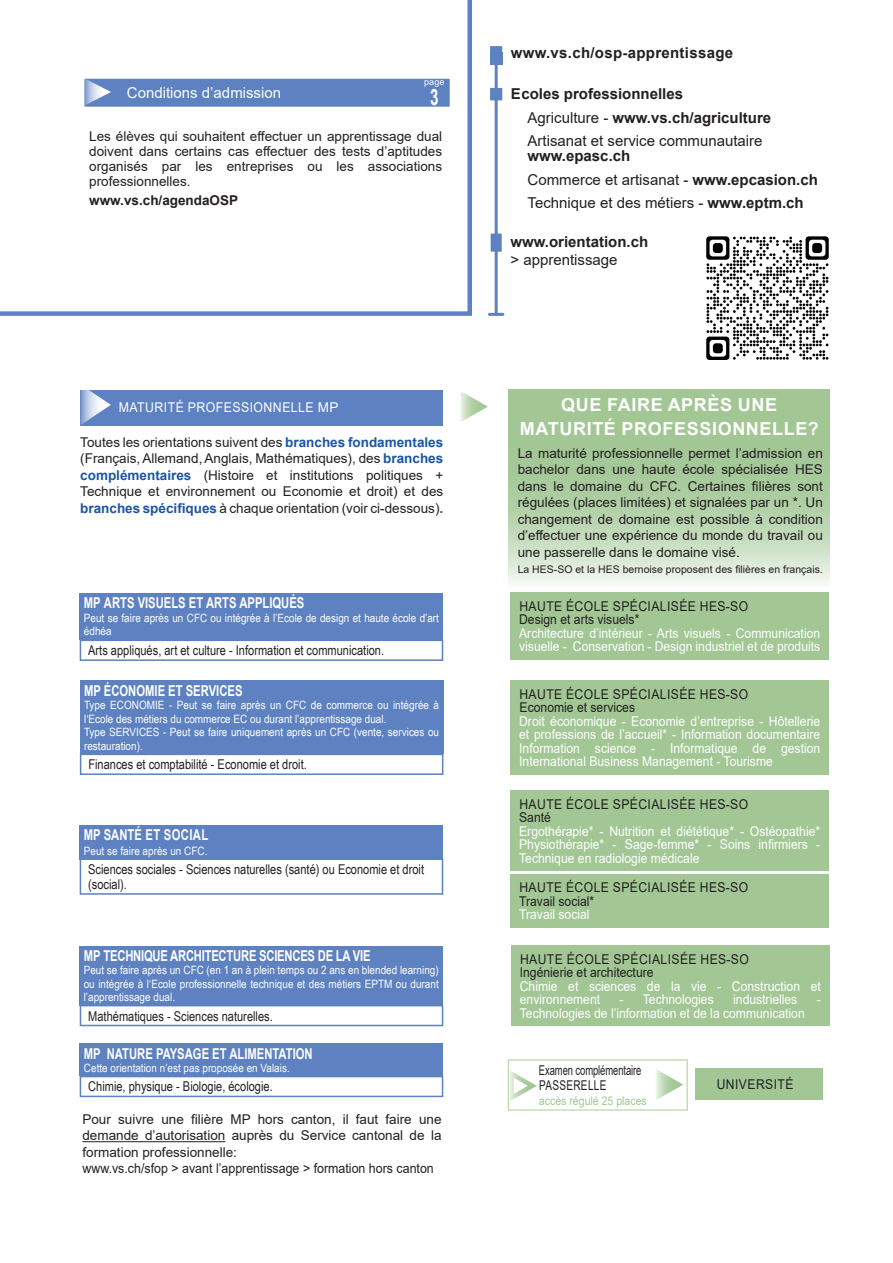
<style>
.page{position:relative;width:893px;height:1263px;background:#fff}
.page>*{position:absolute;margin:0;border:0;box-sizing:border-box;transform-origin:0 0}
.t1{font:700 22.5px "Arial";color:#fff;scale:.68 1}
.t2{font:700 18px/24px "Arial";letter-spacing:.035em;color:#fff;text-align:center}
.t3{font:700 15px/23.5px "Arial";color:#231f20}
.t4{font:15px/23.5px "Arial";color:#231f20}
.t5{font:700 15px "Arial";color:#fff;scale:.75 1}
.t6{font:700 15px "Arial";letter-spacing:-.02em;color:#fff;scale:.75 1}
.t7{font:700 15px "Arial";letter-spacing:.02em;color:#231f20}
.t8{font:15px "Arial";color:#fff}
.t9{font:700 15px "Arial";letter-spacing:.035em;color:#fff;scale:.75 1}
.t10{font:13.5px/16.5px "Arial";color:#231f20;text-align:justify}
.t11{font:13.5px/13.5px "Arial";color:#fff;text-align:justify;scale:.9 1}
.t12{font:13.5px/15px "Arial Narrow";color:#231f20}
.t13{font:13.5px/13.5px "Arial";letter-spacing:.035em;color:#231f20;scale:.9 1}
.t14{font:13.5px/13.5px "Arial";color:#231f20;scale:.9 1}
.t15{font:13.5px/15px "Arial";color:#231f20;scale:.7 1}
.t16{font:13.5px "Arial";letter-spacing:.035em;color:#fff;scale:.91 1}
.t17{font:700 13.5px "Arial";color:#231f20}
.t18{font:12px "Arial";color:#a2c795;scale:.88 1}
.t19{font:11.55px/13.5px "Arial Narrow";color:#fff;scale:1.06 1}
.t20{font:10.5px "Arial";color:#231f20}
.t21{font:9px "Arial";color:#fff}
.s1{font-weight:400}
.s2{font-weight:700}
.s3{font-weight:700;color:#1c55a4}
</style>
<div class="page">
<svg style="left:0;top:0;width:472px;height:316px"></svg>
<svg style="left:509px;top:390px;width:321px;height:193px;background:#b4d2aa"></svg>
<div style="left:80px;top:858px;width:363px;height:37px;border:2px solid #5d81c1"></div>
<div style="left:80px;top:825px;width:363px;height:34px;background:#5d81c1"></div>
<div style="left:80px;top:1005px;width:363px;height:21px;border:2px solid #5d81c1"></div>
<div style="left:79px;top:946px;width:364px;height:60px;background:#5d81c1"></div>
<div style="left:84px;top:78px;width:366px;height:29px;background:#5d81c1"></div>
<div style="left:83px;top:77px;width:368px;height:31px;border:2px solid #fff"></div>
<svg style="left:83px;top:77px;width:29px;height:30px"></svg>
<hr style="left:495px;top:58px;width:3px;height:256px;background:#5d81c1">
<hr style="left:489px;top:313px;width:14px;height:3px;background:#5d81c1">
<div style="left:491px;top:234px;width:11px;height:18px;background:#5d81c1;border:4px solid #5d81c1"></div>
<div style="left:80px;top:640px;width:363px;height:21px;border:2px solid #5d81c1"></div>
<div style="left:80px;top:593px;width:363px;height:47px;background:#5d81c1"></div>
<div style="left:80px;top:754px;width:363px;height:21px;border:2px solid #5d81c1"></div>
<div style="left:80px;top:681px;width:363px;height:73px;background:#5d81c1"></div>
<div style="left:80px;top:1043px;width:363px;height:33px;background:#5d81c1"></div>
<div style="left:80px;top:1076px;width:363px;height:21px;border:2px solid #5d81c1"></div>
<hr style="left:82px;top:1141px;width:143px;height:1px;background:#231f20">
<div style="left:511px;top:681px;width:318px;height:94px;background:#a2c795"></div>
<div style="left:511px;top:945px;width:318px;height:81px;background:#a2c795"></div>
<div style="left:511px;top:790px;width:318px;height:81px;background:#a2c795"></div>
<div style="left:511px;top:874px;width:318px;height:54px;background:#a2c795"></div>
<div style="left:511px;top:592px;width:318px;height:68px;background:#a2c795"></div>
<img style="left:706px;top:236px;width:123px;height:124px">
<div style="left:80px;top:390px;width:363px;height:35px;background:#5d81c1"></div>
<svg style="left:80px;top:390px;width:32px;height:36px"></svg>
<div style="left:695px;top:1068px;width:128px;height:32px;background:#a2c795"></div>
<div style="left:508px;top:1059px;width:180px;height:52px;border:2px solid #c3e0b3"></div>
<svg style="left:656px;top:1069px;width:27px;height:31px"></svg>
<svg style="left:508px;top:1068px;width:29px;height:35px"></svg>
<svg style="left:460px;top:392px;width:28px;height:30px"></svg>
<div style="left:490px;top:46px;width:12px;height:18px;background:#5d81c1"></div>
<div style="left:490px;top:88px;width:12px;height:12px;background:#5d81c1"></div>
<p class="t7" style="left:511px;top:42px;width:224px">www.vs.ch/osp-apprentissage</p>
<p class="t21" style="left:424px;top:76px;width:22px">page</p>
<h1 class="t1" style="left:430px;top:81px;width:14px">3</h1>
<p class="t8" style="left:127px;top:83px;width:156px">Conditions d’admission</p>
<p class="t3" style="left:527px;top:82px;width:245px;text-indent:-17px">Ecoles professionnelles<br><span class="s1">Agriculture -</span> www.vs.ch/agriculture<br><span class="s1">Artisanat et service communautaire</span></p>
<p class="t4" style="left:527px;top:144px;width:292px"><span class="s2">www.epasc.ch<br></span>Commerce et artisanat - <span class="s2">www.epcasion.ch<br></span>Technique et des métiers - <span class="s2">www.eptm.ch</span></p>
<p class="t3" style="left:510px;top:231px;width:139px">www.orientation.ch</p>
<p class="t4" style="left:510px;top:248px;width:109px">&gt; apprentissage</p>
<p class="t10" style="left:89px;top:128px;width:354px;line-height:15px">Les élèves qui souhaitent effectuer un apprentissage dual doivent dans certains cas effectuer des tests d’aptitudes organisés par les entreprises ou les associations professionnelles.</p>
<p class="t17" style="left:89px;top:191px;width:150px">www.vs.ch/agendaOSP</p>
<p class="t16" style="left:119px;top:398px;width:243px">MATURITÉ PROFESSIONNELLE MP</p>
<p class="t10" style="left:80px;top:434px;width:364px">Toutes les orientations suivent des <span class="s3">branches fondamentales </span>(Français, Allemand, Anglais, Mathématiques), des <span class="s3">branches complémentaires</span> (Histoire et institutions politiques + Technique et environnement ou Economie et droit) et des <span class="s3">branches spécifiques</span> à chaque orientation (voir ci-dessous)<span class="s3">.</span></p>
<p class="t5" style="left:84px;top:592px;width:295px">MP ARTS VISUELS ET ARTS APPLIQUÉS</p>
<p class="t19" style="left:84px;top:611px;width:336px">Peut se faire après un CFC ou intégrée à l’Ecole de design et haute école d’art édhéa</p>
<p class="t12" style="left:88px;top:642px;width:297px">Arts appliqués, art et culture - Information et communication.</p>
<p class="t5" style="left:84px;top:680px;width:213px">MP ÉCONOMIE ET SERVICES</p>
<p class="t19" style="left:84px;top:698px;width:336px">Type ECONOMIE - Peut se faire après un CFC de commerce ou intégrée à l‘Ecole des métiers du commerce EC ou durant l’apprentissage dual.<br>Type SERVICES - Peut se faire uniquement après un CFC (vente, services ou restauration).</p>
<p class="t12" style="left:88px;top:756px;width:220px">Finances et comptabilité - Economie et droit.</p>
<p class="t9" style="left:84px;top:824px;width:167px">MP SANTÉ ET SOCIAL</p>
<p class="t19" style="left:84px;top:844px;width:118px">Peut se faire après un CFC.</p>
<p class="t12" style="left:88px;top:861px;width:337px">Sciences sociales - Sciences naturelles (santé) ou Economie et droit (social).</p>
<p class="t6" style="left:84px;top:945px;width:384px">MP TECHNIQUE ARCHITECTURE SCIENCES DE LA VIE</p>
<p class="t19" style="left:84px;top:963px;width:336px;text-align:justify">Peut se faire après un CFC (en 1 an à plein temps ou 2 ans en blended learning) ou intégrée à l‘Ecole professionnelle technique et des métiers EPTM ou durant l’apprentissage dual.</p>
<p class="t12" style="left:88px;top:1008px;width:186px">Mathématiques - Sciences naturelles.</p>
<p class="t5" style="left:84px;top:1043px;width:307px">MP NATURE PAYSAGE ET ALIMENTATION</p>
<p class="t19" style="left:84px;top:1061px;width:196px">Cette orientation n’est pas proposée en Valais.</p>
<p class="t12" style="left:88px;top:1079px;width:186px">Chimie, physique - Biologie, écologie.</p>
<p class="t10" style="left:82px;top:1111px;width:361px;text-align:left">Pour suivre une filière MP hors canton, il faut faire une demande d’autorisation auprès du Service cantonal de la formation professionnelle:<br>www.vs.ch/sfop &gt; avant l’apprentissage &gt; formation hors canton</p>
<h2 class="t2" style="left:520px;top:393px;width:300px">QUE FAIRE APRÈS UNE<br>MATURITÉ PROFESSIONNELLE?</h2>
<p class="t10" style="left:518px;top:445px;width:307px">La maturité professionnelle permet l’admission en bachelor dans une haute école spécialisée HES dans le domaine du CFC. Certaines filières sont régulées (places limitées) et signalées par un *. Un changement de domaine est possible à condition d’effectuer une expérience du monde du travail ou une passerelle dans le domaine visé.</p>
<p class="t20" style="left:518px;top:562px;width:307px">La HES-SO et la HES bernoise proposent des filières en français.</p>
<p class="t13" style="left:519px;top:599px;width:256px">HAUTE ÉCOLE SPÉCIALISÉE HES-SO<br>Design et arts visuels*</p>
<p class="t11" style="left:519px;top:626px;width:336px">Architecture d’intérieur - Arts visuels - Communication visuelle - Conservation - Design industriel et de produits</p>
<p class="t13" style="left:519px;top:687px;width:256px">HAUTE ÉCOLE SPÉCIALISÉE HES-SO<br>Economie et services</p>
<p class="t11" style="left:519px;top:714px;width:336px">Droit économique - Economie d’entreprise - Hôtellerie et professions de l’accueil* - Information documentaire Information science - Informatique de gestion International Business Management - Tourisme</p>
<p class="t13" style="left:519px;top:797px;width:256px">HAUTE ÉCOLE SPÉCIALISÉE HES-SO<br>Santé</p>
<p class="t11" style="left:519px;top:824px;width:336px">Ergothérapie* - Nutrition et diététique* - Ostéopathie* Physiothérapie* - Sage-femme* - Soins infirmiers - Technique en radiologie médicale</p>
<p class="t13" style="left:519px;top:881px;width:256px">HAUTE ÉCOLE SPÉCIALISÉE HES-SO<br>Travail social*</p>
<p class="t11" style="left:519px;top:908px;width:80px">Travail social</p>
<p class="t14" style="left:520px;top:952px;width:256px">HAUTE ÉCOLE SPÉCIALISÉE HES-SO<br>Ingénierie et architecture</p>
<p class="t11" style="left:520px;top:979px;width:336px">Chimie et sciences de la vie - Construction et environnement</p>
<p class="t11" style="left:620px;top:993px;width:106px">- Technologies</p>
<p class="t11" style="left:733px;top:993px;width:73px">industrielles</p>
<p class="t11" style="left:817px;top:993px;width:6px">-</p>
<p class="t11" style="left:520px;top:1006px;width:318px">Technologies de l’information et de la communication</p>
<p class="t15" style="left:539px;top:1062px;width:148px">Examen complémentaire<br>PASSERELLE</p>
<p class="t18" style="left:539px;top:1092px;width:124px">accès régulé 25 places</p>
<p class="t13" style="left:717px;top:1077px;width:87px">UNIVERSITÉ</p>
</div>
